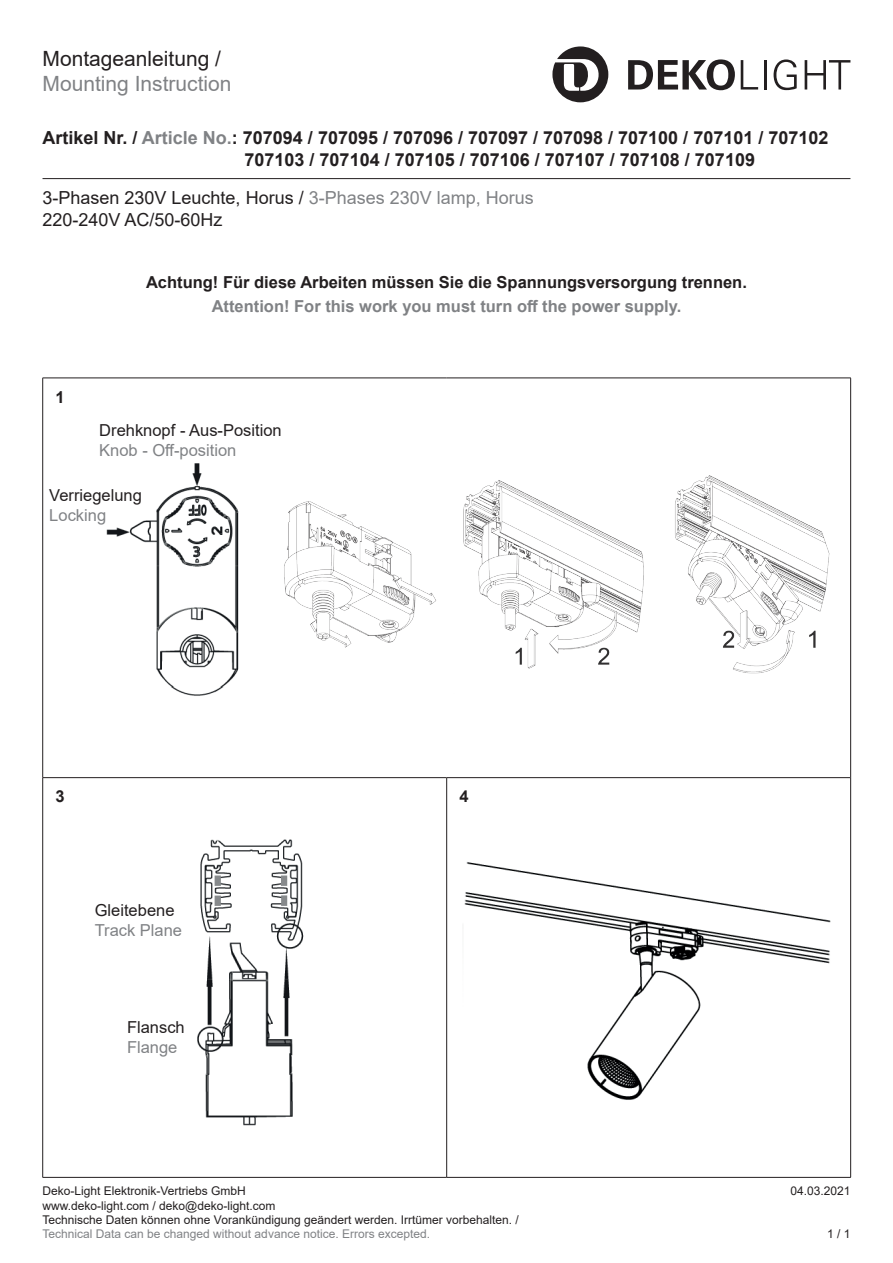
<style>
.page{position:relative;width:893px;height:1263px;background:#fff}
.page>*{position:absolute;margin:0;border:0;box-sizing:border-box;transform-origin:0 0}
.t1{font:21px "Arial";color:#808285}
.t2{font:21px "Arial";color:#231f20}
.t3{font:700 18px/21.6px "Arial";color:#231f20}
.t4{font:18px/21.6px "Arial";color:#231f20}
.t5{font:700 16.5px "Arial";color:#231f20}
.t6{font:16.5px "Arial";color:#231f20}
.t7{font:700 16.5px "Arial";color:#808285}
.t8{font:16.5px "Arial";color:#808285}
.t9{font:12px/14.4px "Arial";color:#231f20}
.t10{font:12px "Arial";color:#808285}
.s1{color:#808285}
</style>
<div class="page">
<hr style="left:43px;top:178px;width:807px;height:1px;background:#231f20">
<svg style="left:552px;top:46px;width:56px;height:56px"></svg>
<svg style="left:628px;top:59px;width:107px;height:31px"></svg>
<svg style="left:741px;top:60px;width:17px;height:30px"></svg>
<hr style="left:764px;top:60px;width:2px;height:30px;background:#231f20">
<svg style="left:774px;top:59px;width:23px;height:31px"></svg>
<svg style="left:805px;top:60px;width:45px;height:30px"></svg>
<hr style="left:43px;top:777px;width:404px;height:1px;background:#231f20">
<hr style="left:447px;top:777px;width:403px;height:1px;background:#231f20">
<hr style="left:43px;top:378px;width:404px;height:1px;background:#231f20">
<hr style="left:42px;top:378px;width:1px;height:400px;background:#231f20">
<hr style="left:447px;top:378px;width:404px;height:1px;background:#231f20">
<hr style="left:850px;top:378px;width:1px;height:400px;background:#231f20">
<hr style="left:42px;top:778px;width:1px;height:399px;background:#231f20">
<hr style="left:446px;top:778px;width:1px;height:399px;background:#231f20">
<hr style="left:850px;top:778px;width:1px;height:399px;background:#231f20">
<hr style="left:43px;top:1177px;width:404px;height:1px;background:#231f20">
<hr style="left:447px;top:1177px;width:404px;height:1px;background:#231f20">
<img style="left:106px;top:463px;width:133px;height:233px">
<img style="left:464px;top:862px;width:367px;height:238px">
<img style="left:197px;top:839px;width:107px;height:287px">
<img style="left:284px;top:475px;width:546px;height:199px">
<h1 class="t2" style="left:43px;top:44px;width:180px">Montageanleitung /</h1>
<h1 class="t1" style="left:43px;top:69px;width:191px">Mounting Instruction</h1>
<h2 class="t3" style="left:245px;top:127px;width:585px;text-indent:-202px">Artikel Nr. / <span class="s1">Article No.</span>: 707094 / 707095 / 707096 / 707097 / 707098 / 707100 / 707101 / 707102<br>707103 / 707104 / 707105 / 707106 / 707107 / 707108 / 707109</h2>
<h2 class="t4" style="left:43px;top:187px;width:493px">3-Phasen 230V Leuchte, Horus / <span class="s1">3-Phases 230V lamp, Horus<br></span>220-240V AC/50-60Hz</h2>
<h3 class="t5" style="left:55px;top:385px;width:11px">1</h3>
<h3 class="t5" style="left:146px;top:271px;width:602px">Achtung! Für diese Arbeiten müssen Sie die Spannungsversorgung trennen.</h3>
<h3 class="t7" style="left:212px;top:295px;width:471px">Attention! For this work you must turn off the power supply.</h3>
<h3 class="t6" style="left:99px;top:419px;width:184px">Drehknopf - Aus-Position</h3>
<h3 class="t8" style="left:99px;top:439px;width:139px">Knob - Off-position</h3>
<h3 class="t6" style="left:49px;top:484px;width:94px">Verriegelung</h3>
<h3 class="t8" style="left:49px;top:504px;width:58px">Locking</h3>
<h3 class="t5" style="left:55px;top:785px;width:11px">3</h3>
<h3 class="t5" style="left:459px;top:785px;width:11px">4</h3>
<h3 class="t6" style="left:95px;top:898px;width:81px">Gleitebene</h3>
<h3 class="t8" style="left:95px;top:918px;width:89px">Track Plane</h3>
<h3 class="t6" style="left:127px;top:1016px;width:59px">Flansch</h3>
<h3 class="t8" style="left:127px;top:1036px;width:52px">Flange</h3>
<p class="t9" style="left:43px;top:1184px;width:205px">Deko-Light Elektronik-Vertriebs GmbH</p>
<p class="t9" style="left:790px;top:1184px;width:62px">04.03.2021</p>
<p class="t9" style="left:43px;top:1198px;width:478px">www.deko-light.com / deko@deko-light.com<br>Technische Daten können ohne Vorankündigung geändert werden. Irrtümer vorbehalten. /</p>
<p class="t10" style="left:43px;top:1226px;width:389px">Technical Data can be changed without advance notice. Errors excepted.</p>
<p class="t9" style="left:827px;top:1227px;width:25px">1 / 1</p>
</div>
